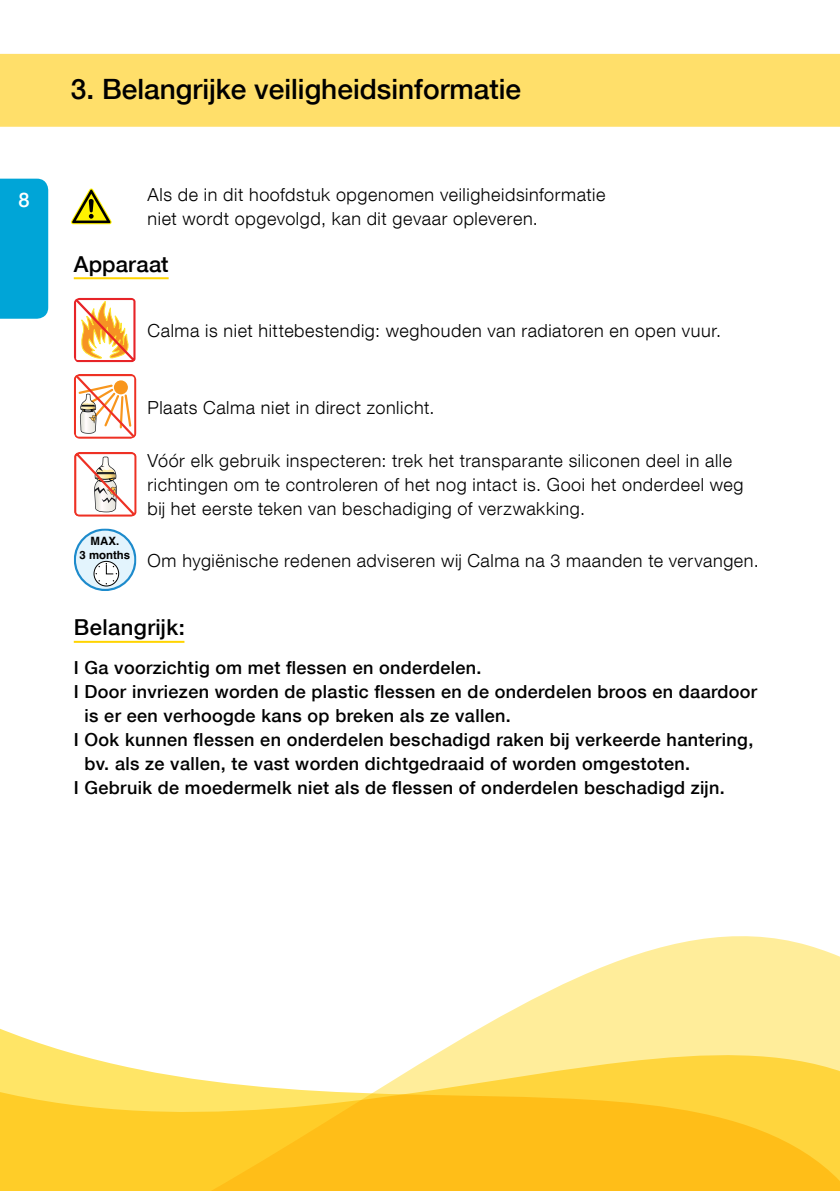
<style>
.page{position:relative;width:840px;height:1191px;background:#fff}
.page>*{position:absolute;margin:0;border:0;box-sizing:border-box;transform-origin:0 0}
.t1{font:500 28px "Helvetica Neue LT Com";color:#000}
.t2{font:500 22px "Helvetica Neue LT Com";letter-spacing:.02em;color:#000}
.t3{font:500 20px "Helvetica Neue LT Com";color:#fff}
.t4{font:300 18px/24px "Helvetica Neue LT Com";letter-spacing:.03em;color:#000}
.t5{font:500 18px "Helvetica Neue LT Com";letter-spacing:.02em;color:#000}
.t6{font:700 11.4px/13.8px "Helvetica";color:#000;text-align:center}
</style>
<div class="page">
<svg style="left:0;top:942px;width:839px;height:249px"></svg>
<div style="left:0;top:54px;width:839px;height:73px;background:#ffdf6a"></div>
<svg style="left:71px;top:188px;width:40px;height:36px"></svg>
<hr style="left:74px;top:277px;width:94px;height:2px;background:#ffd400">
<svg style="left:74px;top:298px;width:62px;height:64px"></svg>
<svg style="left:74px;top:374px;width:62px;height:65px"></svg>
<svg style="left:74px;top:452px;width:63px;height:65px"></svg>
<svg style="left:74px;top:528px;width:62px;height:63px"></svg>
<hr style="left:74px;top:641px;width:110px;height:2px;background:#ffd400">
<div style="left:0;top:179px;width:48px;height:140px;background:#00a5d7"></div>
<p class="t3" style="left:19px;top:193px;width:13px">8</p>
<h1 class="t1" style="left:71px;top:79px;width:451px">3. Belangrijke veiligheidsinformatie</h1>
<p class="t4" style="left:147px;top:183px;width:459px">Als de in dit hoofdstuk opgenomen veiligheidsinformatie niet wordt opgevolgd, kan dit gevaar opleveren.</p>
<p class="t2" style="left:74px;top:255px;width:96px">Apparaat</p>
<p class="t4" style="left:147px;top:318px;width:574px">Calma is niet hittebestendig: weghouden van radiatoren en open vuur.</p>
<p class="t6" style="left:79px;top:534px;width:52px">MAX.<br>3 months</p>
<p class="t4" style="left:147px;top:395px;width:288px">Plaats Calma niet in direct zonlicht.</p>
<p class="t4" style="left:147px;top:448px;width:597px">Vóór elk gebruik inspecteren: trek het transparante siliconen deel in alle richtingen om te controleren of het nog intact is. Gooi het onderdeel weg bij het eerste teken van beschadiging of verzwakking.</p>
<p class="t4" style="left:147px;top:548px;width:612px">Om hygiënische redenen adviseren wij Calma na 3 maanden te vervangen.</p>
<p class="t2" style="left:74px;top:614px;width:112px">Belangrijk:</p>
<p class="t5" style="left:74px;top:657px;width:409px">I Ga voorzichtig om met flessen en onderdelen.</p>
<p class="t5" style="left:74px;top:681px;width:684px">I Door invriezen worden de plastic flessen en de onderdelen broos en daardoor</p>
<p class="t5" style="left:84px;top:709px;width:427px">is er een verhoogde kans op breken als ze vallen.</p>
<p class="t5" style="left:74px;top:729px;width:680px">I Ook kunnen flessen en onderdelen beschadigd raken bij verkeerde hantering,</p>
<p class="t5" style="left:84px;top:753px;width:607px">bv. als ze vallen, te vast worden dichtgedraaid of worden omgestoten.</p>
<p class="t5" style="left:74px;top:777px;width:652px">I Gebruik de moedermelk niet als de flessen of onderdelen beschadigd zijn.</p>
</div>
